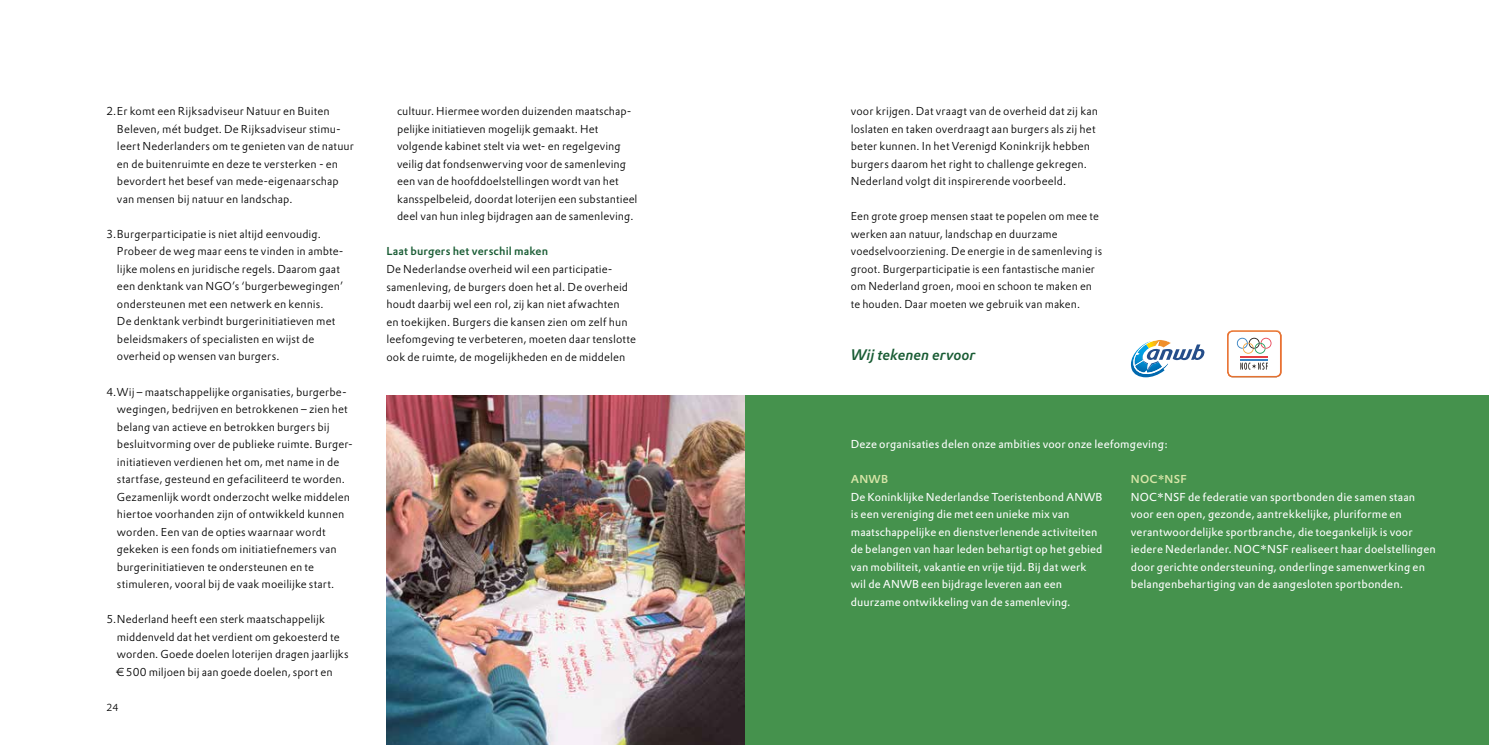
<style>
.page{position:relative;width:1489px;height:745px;background:#fff}
.page>*{position:absolute;margin:0;border:0;box-sizing:border-box;transform-origin:0 0}
.t1{font:italic 500 15px "DTL Prokyon TOT";color:#195c34}
.t2{font:300 11.25px/17.5px "DTL Prokyon TOT";letter-spacing:.01em;color:#000}
.t3{font:11.25px/17.5px "DTL Prokyon TOT";letter-spacing:.005em;color:#fff}
.t4{font:500 11.25px "DTL Prokyon TOT";letter-spacing:.01em;color:#195c34}
.t5{font:500 11.25px "DTL Prokyon TOT";letter-spacing:.02em;color:#d9e6a8}
.t6{font:300 10px "DTL Prokyon TOT";color:#000}
</style>
<div class="page">
<div style="left:744px;top:395px;width:744px;height:349px;background:#45924d"></div>
<img style="left:386px;top:395px;width:358px;height:349px">
<img style="left:1229px;top:376px;width:51px;height:1px">
<img style="left:1227px;top:330px;width:54px;height:46px">
<div style="left:1228px;top:332px;width:51px;height:43px;background:#fff;border-radius:4px"></div>
<svg style="left:1236px;top:337px;width:35px;height:32px"></svg>
<svg style="left:1130px;top:340px;width:74px;height:38px"></svg>
<p class="t2" style="left:117px;top:102px;width:238px;text-indent:-11px">2.Er komt een Rijksadviseur Natuur en Buiten Beleven, mét budget. De Rijksadviseur stimu&shy;leert Nederlanders om te genieten van de natuur en de buitenruimte en deze te versterken - en bevordert het besef van mede-eigenaarschap van mensen bij natuur en landschap.</p>
<p class="t2" style="left:117px;top:225px;width:228px;text-indent:-11px">3.Burgerparticipatie is niet altijd eenvoudig.<br>Probeer de weg maar eens te vinden in ambte&shy;lijke molens en juridische regels. Daarom gaat een denktank van NGO’s ‘burgerbewegingen’ ondersteunen met een netwerk en kennis.<br>De denktank verbindt burgerinitiatieven met beleidsmakers of specialisten en wijst de overheid op wensen van burgers.</p>
<p class="t2" style="left:117px;top:382px;width:235px;text-indent:-11px">4.Wij – maatschappelijke organisaties, burgerbe&shy;wegingen, bedrijven en betrokkenen – zien het belang van actieve en betrokken burgers bij besluitvorming over de publieke ruimte. Burger&shy;initiatieven verdienen het om, met name in de startfase, gesteund en gefaciliteerd te worden.<br>Gezamenlijk wordt onderzocht welke middelen hiertoe voorhanden zijn of ontwikkeld kunnen worden. Een van de opties waarnaar wordt gekeken is een fonds om initiatiefnemers van burgerinitiatieven te ondersteunen en te stimuleren, vooral bij de vaak moeilijke start.</p>
<p class="t2" style="left:117px;top:610px;width:233px;text-indent:-11px">5.Nederland heeft een sterk maatschappelijk middenveld dat het verdient om gekoesterd te worden. Goede doelen loterijen dragen jaarlijks € 500 miljoen bij aan goede doelen, sport en</p>
<p class="t6" style="left:106px;top:700px;width:14px">24</p>
<p class="t2" style="left:397px;top:102px;width:242px">cultuur. Hiermee worden duizenden maatschap&shy;pelijke initiatieven mogelijk gemaakt. Het volgende kabinet stelt via wet- en regelgeving veilig dat fondsenwerving voor de samenleving een van de hoofddoelstellingen wordt van het kansspelbeleid, doordat loterijen een substantieel deel van hun inleg bijdragen aan de samenleving.</p>
<p class="t4" style="left:386px;top:244px;width:163px">Laat burgers het verschil maken</p>
<p class="t2" style="left:386px;top:260px;width:251px">De Nederlandse overheid wil een participatie&shy;samenleving, de burgers doen het al. De overheid houdt daarbij wel een rol, zij kan niet afwachten<br>en toekijken. Burgers die kansen zien om zelf hun leefomgeving te verbeteren, moeten daar tenslotte ook de ruimte, de mogelijkheden en de middelen</p>
<p class="t2" style="left:850px;top:102px;width:249px">voor krijgen. Dat vraagt van de overheid dat zij kan loslaten en taken overdraagt aan burgers als zij het beter kunnen. In het Verenigd Koninkrijk hebben burgers daarom het right to challenge gekregen.<br>Nederland volgt dit inspirerende voorbeeld.</p>
<p class="t2" style="left:850px;top:207px;width:253px">Een grote groep mensen staat te popelen om mee te werken aan natuur, landschap en duurzame voedselvoorziening. De energie in de samenleving is groot. Burgerparticipatie is een fantastische manier om Nederland groen, mooi en schoon te maken en te houden. Daar moeten we gebruik van maken.</p>
<h1 class="t1" style="left:850px;top:345px;width:126px">Wij tekenen ervoor</h1>
<p class="t3" style="left:850px;top:435px;width:319px">Deze organisaties delen onze ambities voor onze leefomgeving:</p>
<p class="t5" style="left:850px;top:471px;width:39px">ANWB</p>
<p class="t3" style="left:850px;top:487px;width:253px">De Koninklijke Nederlandse Toeristenbond ANWB is een vereniging die met een unieke mix van maatschappelijke en dienstverlenende activiteiten de belangen van haar leden behartigt op het gebied van mobiliteit, vakantie en vrije tijd. Bij dat werk wil de ANWB een bijdrage leveren aan een duurzame ontwikkeling van de samenleving.</p>
<p class="t5" style="left:1130px;top:471px;width:57px">NOC*NSF</p>
<p class="t3" style="left:1130px;top:487px;width:306px">NOC*NSF de federatie van sportbonden die samen staan voor een open, gezonde, aantrekkelijke, pluriforme en verantwoordelijke sportbranche, die toegankelijk is voor iedere Nederlander. NOC*NSF realiseert haar doelstellingen door gerichte ondersteuning, onderlinge samenwerking en belangenbehartiging van de aangesloten sportbonden.</p>
</div>
